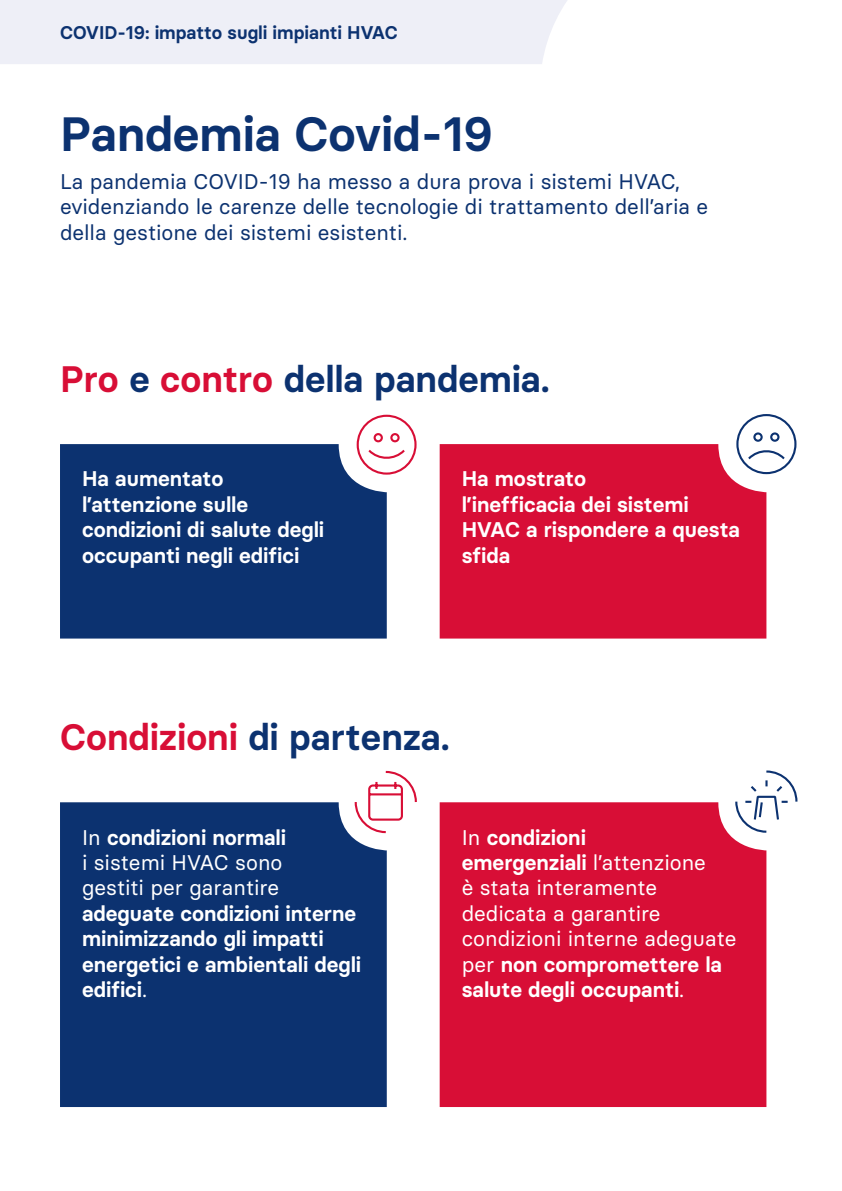
<style>
.page{position:relative;width:842px;height:1191px;background:#fff}
.page>*{position:absolute;margin:0;border:0;box-sizing:border-box;transform-origin:0 0}
.t1{font:600 48px "Basier Circle";color:#0c3270}
.t2{font:600 36.8px "Basier Circle";color:#0c3270}
.t3{font:600 21.2px/25.4px "Basier Circle";color:#fff}
.t4{font:21.2px/25.4px "Basier Circle";color:#fff}
.t5{font:21.2px/25.4px "Basier Circle";color:#0c3270}
.t6{font:600 18.4px "Basier Circle";color:#0c3270}
.s1{color:#d80e36}
.s2{font-weight:600}
.s3{font-weight:400}
</style>
<div class="page">
<div style="left:0;top:0;width:567px;height:64px;background:#eeeff7"></div>
<div style="left:60px;top:444px;width:327px;height:194px;background:#0c3270"></div>
<div style="left:60px;top:802px;width:327px;height:305px;background:#0c3270"></div>
<div style="left:440px;top:444px;width:326px;height:194px;background:#d80e36"></div>
<div style="left:440px;top:802px;width:326px;height:305px;background:#d80e36"></div>
<svg style="left:356px;top:414px;width:61px;height:62px"></svg>
<svg style="left:735px;top:414px;width:62px;height:61px"></svg>
<svg style="left:734px;top:770px;width:64px;height:64px"></svg>
<svg style="left:354px;top:770px;width:63px;height:64px"></svg>
<p class="t6" style="left:60px;top:21px;width:339px">COVID-19: impatto sugli impianti HVAC</p>
<h1 class="t1" style="left:60px;top:104px;width:435px">Pandemia Covid-19</h1>
<p class="t5" style="left:60px;top:168px;width:650px">La pandemia COVID-19 ha messo a dura prova i sistemi HVAC, evidenziando le carenze delle tecnologie di trattamento dell’aria e della gestione dei sistemi esistenti.</p>
<h2 class="t2" style="left:60px;top:357px;width:491px"><span class="s1">Pro</span> e <span class="s1">contro</span> della pandemia.</h2>
<p class="t3" style="left:82px;top:466px;width:244px">Ha aumentato l’attenzione sulle condizioni di salute degli occupanti negli edifici</p>
<p class="t3" style="left:462px;top:466px;width:280px">Ha mostrato<br>l’inefficacia dei sistemi<br>HVAC a rispondere a questa sfida</p>
<h2 class="t2" style="left:60px;top:714px;width:391px"><span class="s1">Condizioni</span> di partenza.</h2>
<p class="t4" style="left:82px;top:824px;width:206px">In <span class="s2">condizioni normali </span>i sistemi HVAC sono gestiti per garantire</p>
<p class="t3" style="left:82px;top:900px;width:281px">adeguate condizioni interne minimizzando gli impatti energetici e ambientali degli edifici<span class="s3">.</span></p>
<p class="t4" style="left:462px;top:824px;width:276px">In <span class="s2">condizioni<br>emergenziali</span> l’attenzione<br>è stata interamente dedicata a garantire condizioni interne adeguate per <span class="s2">non compromettere la salute degli occupanti</span>.</p>
</div>
